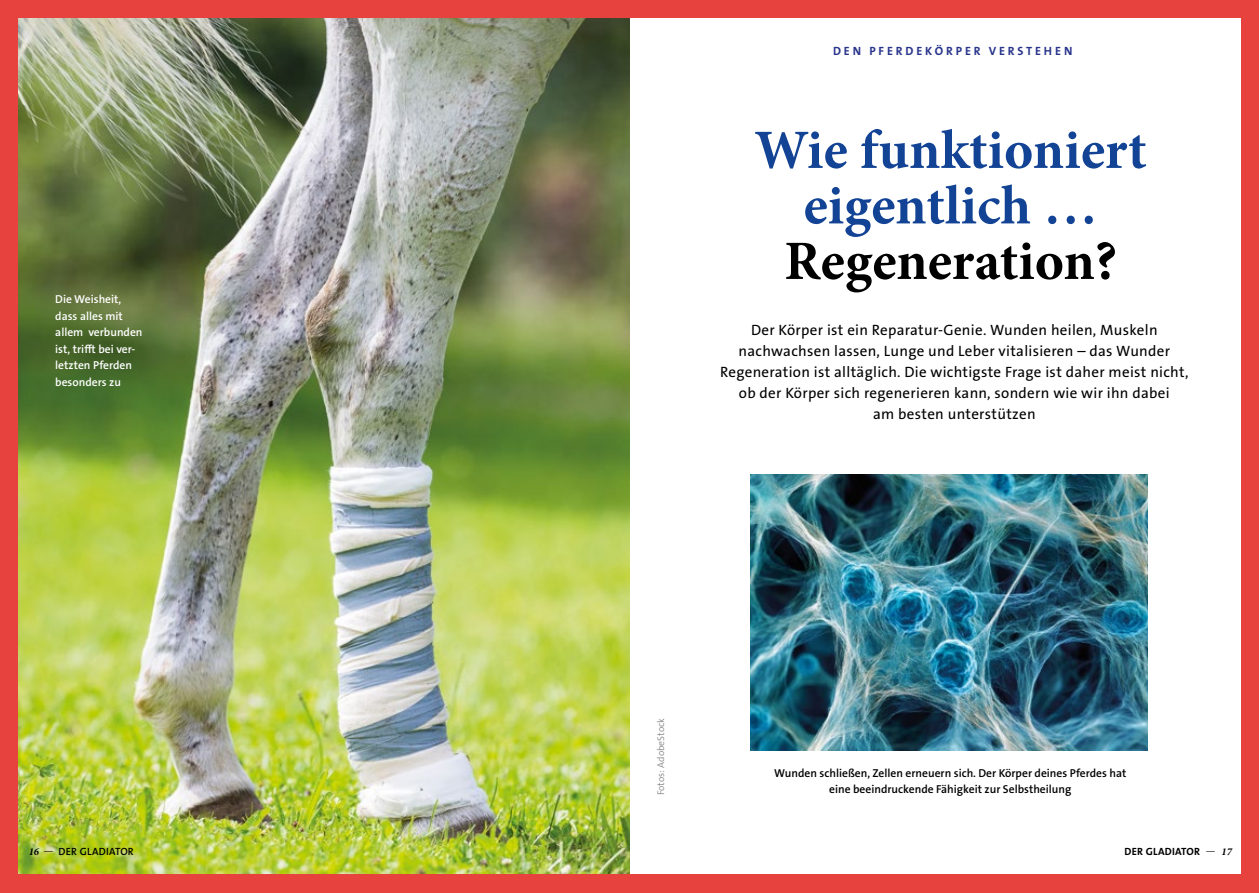
<style>
.page{position:relative;width:1259px;height:893px;background:#fff}
.page>*{position:absolute;margin:0;border:0;box-sizing:border-box;transform-origin:0 0}
.t1{font:700 55.5px/55.5px "Minion Pro";color:#134395;text-align:center}
.t2{font:700 55.5px "Minion Pro";letter-spacing:-.005em;color:#000}
.t3{font:15px/21px "The Sans B W5 Plain";letter-spacing:.02em;color:#000;text-align:center}
.t4{font:700 12px "The Sans B W7";letter-spacing:.24em;color:#28348b}
.t5{font:600 11.55px/16.5px "The Sans B W6";color:#000;text-align:center}
.t6{font:600 11.55px/16.5px "The Sans B W6";color:#fff}
.t7{font:700 10.5px "The Sans B W7";letter-spacing:.025em;color:#000}
.t8{font:600 10.5px "The Sans B W6";letter-spacing:.025em;color:#000}
.t9{font:300 9.75px "The Sans B W4";color:#878787}
.s1{font-family:"Minion Pro";font-weight:700;font-style:italic}
.s2{font-family:"Minion Pro";font-weight:400}
.s3{font-family:"Minion Pro";font-style:italic}
</style>
<div class="page">
<img style="left:17px;top:17px;width:612px;height:858px">
<div style="left:1242px;top:0;width:17px;height:893px;background:#e8423e"></div>
<div style="left:0;top:0;width:17px;height:893px;background:#e8423e"></div>
<div style="left:0;top:0;width:1259px;height:17px;background:#e8423e"></div>
<div style="left:0;top:875px;width:1259px;height:18px;background:#e8423e"></div>
<img style="left:750px;top:474px;width:397px;height:276px">
<p class="t6" style="left:55px;top:291px;width:89px">Die Weisheit, dass alles mit allem verbunden ist, trifft bei ver&shy;letzten Pferden besonders zu</p>
<p class="t8" style="left:29px;top:844px;width:107px"><span class="s1">16</span> <span class="s2">—</span> DER GLADIATOR</p>
<p class="t4" style="left:833px;top:43px;width:241px">DEN PFERDEKÖRPER VERSTEHEN</p>
<h1 class="t1" style="left:754px;top:122px;width:394px">Wie funktioniert eigentlich …</h1>
<h1 class="t2" style="left:784px;top:222px;width:334px">Regeneration?</h1>
<p class="t3" style="left:720px;top:320px;width:470px">Der Körper ist ein Reparatur-Genie. Wunden heilen, Muskeln nachwachsen lassen, Lunge und Leber vitalisieren – das Wunder Regeneration ist alltäglich. Die wichtigste Frage ist daher meist nicht, ob der Körper sich regenerieren kann, sondern wie wir ihn dabei<br>am besten unterstützen</p>
<p class="t9" style="left:654px;top:795px;width:79px;rotate:-90deg">Fotos: AdobeStock</p>
<p class="t5" style="left:774px;top:765px;width:354px">Wunden schließen, Zellen erneuern sich. Der Körper deines Pferdes hat eine beeindruckende Fähigkeit zur Selbstheilung</p>
<p class="t7" style="left:1124px;top:844px;width:109px">DER GLADIATOR <span class="s2">—</span> <span class="s3">17</span></p>
</div>
